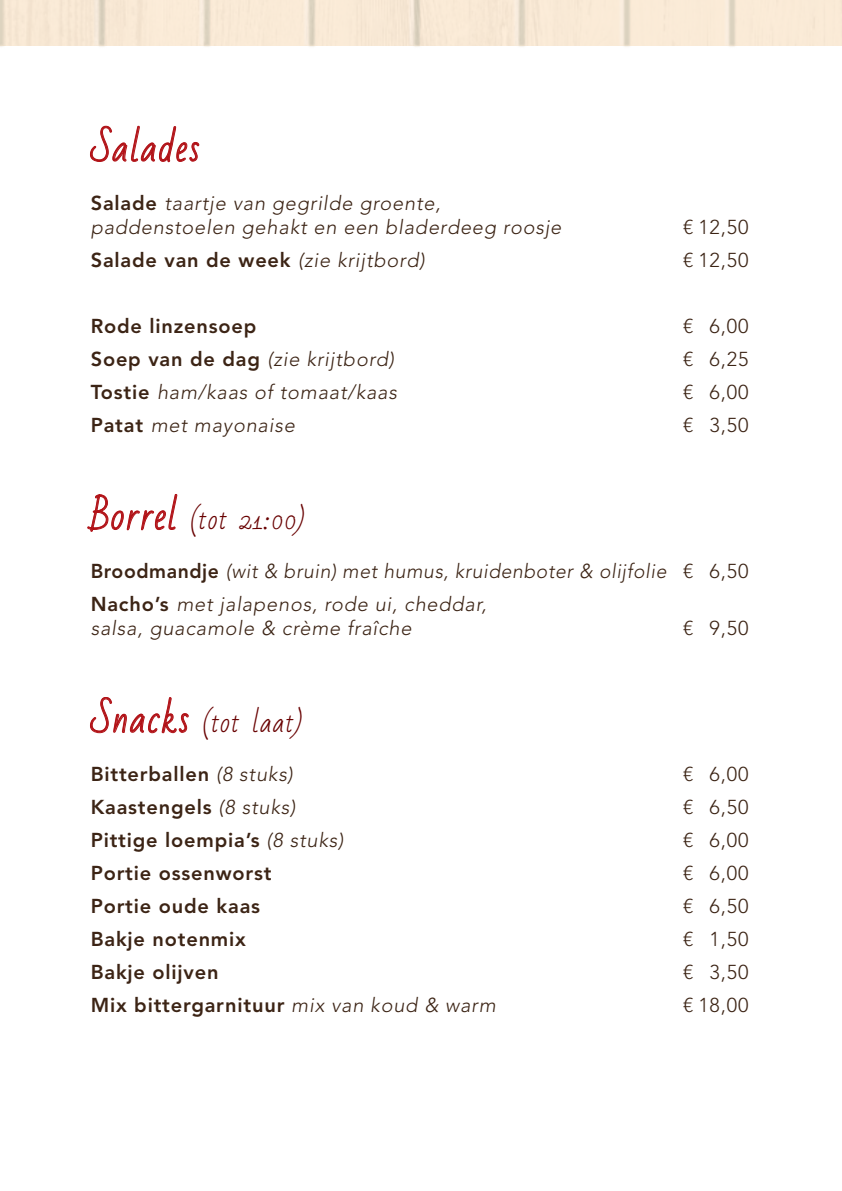
<style>
.page{position:relative;width:842px;height:1191px;background:#fff}
.page>*{position:absolute;margin:0;border:0;box-sizing:border-box;transform-origin:0 0}
.t1{font:36px "Bad Script";letter-spacing:.04em;color:#b11116}
.t2{font:26px "Bad Script";letter-spacing:.04em;color:#680000}
.t3{font:italic 300 20px/24px "Avenir LT Std";letter-spacing:.04em;color:#3c2415}
.t4{font:800 20px "Avenir LT Std";letter-spacing:.04em;color:#3c2415}
.t5{font:300 20px "Avenir LT Std";letter-spacing:.04em;color:#3c2415}
.s1{font-weight:800;font-style:normal}
.s2{font-weight:300;font-style:italic}
.s3{font-size:36px;color:#b11116}
.s4{font-style:normal}
</style>
<div class="page">
<img style="left:75px;top:0;width:767px;height:45px">
<svg style="left:90px;top:125px;width:110px;height:38px"></svg>
<svg style="left:87px;top:494px;width:91px;height:38px"></svg>
<svg style="left:90px;top:697px;width:99px;height:37px"></svg>
<h1 class="t1" style="left:91px;top:128px;width:111px">Salades</h1>
<p class="t3" style="left:91px;top:191px;width:472px"><span class="s1">Salade</span> taartje van gegrilde groente, paddenstoelen gehakt en een bladerdeeg roosje</p>
<p class="t5" style="left:683px;top:215px;width:67px">€ 12,50</p>
<p class="t4" style="left:91px;top:248px;width:335px">Salade van de week <span class="s2">(zie krijtbord)</span></p>
<p class="t5" style="left:683px;top:248px;width:67px">€ 12,50</p>
<p class="t4" style="left:91px;top:314px;width:167px">Rode linzensoep</p>
<p class="t5" style="left:683px;top:314px;width:67px">€ 6,00</p>
<p class="t3" style="left:91px;top:347px;width:305px"><span class="s1">Soep van de dag</span> (zie krijtbord)</p>
<p class="t5" style="left:683px;top:347px;width:67px">€ 6,25</p>
<p class="t3" style="left:91px;top:380px;width:308px"><span class="s1">Tostie</span> ham/kaas of tomaat/kaas</p>
<p class="t5" style="left:683px;top:380px;width:67px">€ 6,00</p>
<p class="t3" style="left:91px;top:413px;width:206px"><span class="s1">Patat</span> met mayonaise</p>
<p class="t5" style="left:683px;top:413px;width:67px">€ 3,50</p>
<h2 class="t2" style="left:91px;top:505px;width:215px"><span class="s3">Borrel</span> (tot 21:00)</h2>
<p class="t3" style="left:91px;top:555px;width:659px;line-height:33px"><span class="s1">Broodmandje</span> (wit &amp; bruin) met humus, kruidenboter &amp; olijfolie <span class="s4">€ 6,50<br></span><span class="s1">Nacho’s</span> met jalapenos, rode ui, cheddar,</p>
<p class="t3" style="left:91px;top:616px;width:322px">salsa, guacamole &amp; crème fraîche</p>
<p class="t5" style="left:683px;top:616px;width:67px">€ 9,50</p>
<h2 class="t2" style="left:91px;top:708px;width:213px"><span class="s3">Snacks</span> (tot laat)</h2>
<p class="t4" style="left:91px;top:762px;width:204px">Bitterballen <span class="s2">(8 stuks)</span></p>
<p class="t5" style="left:683px;top:762px;width:67px">€ 6,00</p>
<p class="t4" style="left:91px;top:795px;width:206px">Kaastengels <span class="s2">(8 stuks)</span></p>
<p class="t5" style="left:683px;top:795px;width:67px">€ 6,50</p>
<p class="t4" style="left:91px;top:828px;width:254px">Pittige loempia’s <span class="s2">(8 stuks)</span></p>
<p class="t5" style="left:683px;top:828px;width:67px">€ 6,00</p>
<p class="t4" style="left:91px;top:861px;width:182px">Portie ossenworst</p>
<p class="t5" style="left:683px;top:861px;width:67px">€ 6,00</p>
<p class="t4" style="left:91px;top:894px;width:171px">Portie oude kaas</p>
<p class="t5" style="left:683px;top:894px;width:67px">€ 6,50</p>
<p class="t4" style="left:91px;top:927px;width:157px">Bakje notenmix</p>
<p class="t5" style="left:683px;top:927px;width:67px">€ 1,50</p>
<p class="t4" style="left:91px;top:960px;width:129px">Bakje olijven</p>
<p class="t5" style="left:683px;top:960px;width:67px">€ 3,50</p>
<p class="t4" style="left:91px;top:993px;width:407px">Mix bittergarnituur <span class="s2">mix van koud &amp; warm</span></p>
<p class="t5" style="left:683px;top:993px;width:67px">€ 18,00</p>
</div>
